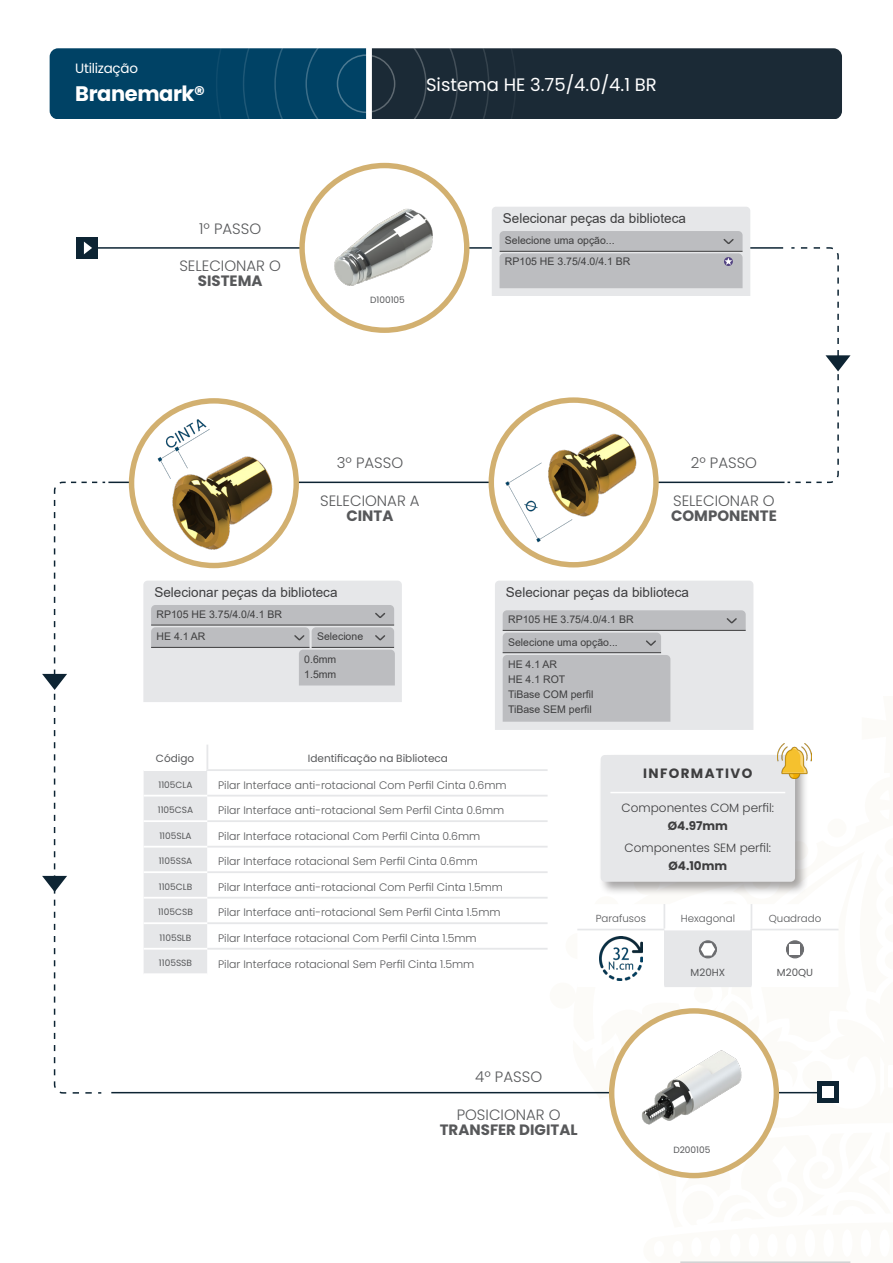
<style>
.page{position:relative;width:893px;height:1263px;background:#fff}
.page>*{position:absolute;margin:0;border:0;box-sizing:border-box;transform-origin:0 0}
.t1{font:700 21px "Poppins";letter-spacing:-.02em;color:#fff}
.t2{font:18px "Poppins";color:#fff}
.t3{font:300 15px "Poppins";color:#57585a}
.t4{font:700 15px "Poppins";color:#57585a}
.t5{font:13.5px "Arial";color:#3e3e3f}
.t6{font:700 13.5px "Poppins";letter-spacing:.1em;color:#3e3e3f}
.t7{font:13.5px "Poppins";letter-spacing:-.02em;color:#fff}
.t8{font:300 12px/18px "Poppins";color:#3e3e3f;text-align:center}
.t9{font:700 12px "Poppins";color:#3e3e3f}
.t10{font:300 10.95px "Poppins";color:#57585a}
.t11{font:10.5px "Arial";color:#3e3e3f}
.t12{font:10.5px "Poppins";color:#57585a}
.t13{font:300 10.2px "Poppins";color:#57585a}
.t14{font:10.2px "Poppins";color:#57585a}
.t15{font:9px "Poppins";color:#57585a}
.s1{font-weight:700}
</style>
<div class="page">
<svg style="left:643px;top:1156px;width:208px;height:107px"></svg>
<div style="left:50px;top:48px;width:316px;height:71px;background:#004265"></div>
<div style="left:372px;top:48px;width:470px;height:71px;background:#1b2a36"></div>
<hr style="left:680px;top:1262px;width:170px;height:1px;background:#bcbdc0">
<hr style="left:89px;top:247px;width:694px;height:2px;background:#0d2433">
<div style="left:76px;top:237px;width:22px;height:22px;background:#0d2433"></div>
<svg style="left:84px;top:242px;width:8px;height:12px"></svg>
<svg style="left:787px;top:247px;width:63px;height:237px"></svg>
<hr style="left:108px;top:482px;width:676px;height:1px;background:#0d2433">
<hr style="left:111px;top:1092px;width:707px;height:1px;background:#0d2433">
<div style="left:818px;top:1081px;width:21px;height:22px;background:#0d2433"></div>
<div style="left:823px;top:1086px;width:11px;height:12px;background:#fff"></div>
<div style="left:299px;top:163px;width:170px;height:170px;background:#d2b070;border-radius:50%"></div>
<div style="left:305px;top:168px;width:159px;height:159px;background:#fff;border-radius:50%"></div>
<img style="left:334px;top:208px;width:99px;height:78px">
<div style="left:609px;top:1008px;width:170px;height:170px;background:#d2b070;border-radius:50%"></div>
<div style="left:614px;top:1014px;width:160px;height:159px;background:#fff;border-radius:50%"></div>
<svg style="left:495px;top:581px;width:258px;height:149px;background:#cfd0d2"></svg>
<div style="left:129px;top:398px;width:170px;height:170px;background:#d2b070;border-radius:50%"></div>
<div style="left:134px;top:404px;width:159px;height:159px;background:#fff;border-radius:50%"></div>
<img style="left:142px;top:411px;width:149px;height:145px">
<svg style="left:143px;top:581px;width:259px;height:121px;background:#d2d3d6"></svg>
<hr style="left:312px;top:647px;width:82px;height:1px;background:#3e3e3f">
<svg style="left:492px;top:207px;width:258px;height:89px;background:#cbcccf"></svg>
<div style="left:489px;top:397px;width:170px;height:170px;background:#d2b070;border-radius:50%"></div>
<div style="left:494px;top:403px;width:159px;height:159px;background:#fff;border-radius:50%"></div>
<svg style="left:42px;top:481px;width:64px;height:613px"></svg>
<svg style="left:144px;top:751px;width:695px;height:278px"></svg>
<svg style="left:207px;top:771px;width:341px;height:24px"></svg>
<svg style="left:207px;top:796px;width:341px;height:178px"></svg>
<hr style="left:144px;top:769px;width:62px;height:2px;background:#fff">
<hr style="left:144px;top:795px;width:63px;height:1px;background:#fff">
<hr style="left:144px;top:871px;width:63px;height:2px;background:#fff">
<hr style="left:144px;top:897px;width:63px;height:1px;background:#fff">
<hr style="left:144px;top:973px;width:63px;height:2px;background:#fff">
<hr style="left:144px;top:820px;width:63px;height:2px;background:#fff">
<hr style="left:144px;top:846px;width:63px;height:1px;background:#fff">
<hr style="left:144px;top:922px;width:63px;height:2px;background:#fff">
<hr style="left:144px;top:948px;width:63px;height:2px;background:#fff">
<hr style="left:207px;top:795px;width:341px;height:1px;background:#e6e7e9">
<hr style="left:207px;top:846px;width:341px;height:1px;background:#e6e7e9">
<hr style="left:207px;top:897px;width:341px;height:1px;background:#e6e7e9">
<hr style="left:206px;top:745px;width:2px;height:24px;background:#e6e7e9">
<hr style="left:206px;top:769px;width:342px;height:2px;background:#e6e7e9">
<hr style="left:207px;top:820px;width:341px;height:2px;background:#e6e7e9">
<hr style="left:207px;top:871px;width:341px;height:2px;background:#e6e7e9">
<hr style="left:207px;top:922px;width:341px;height:2px;background:#e6e7e9">
<hr style="left:207px;top:948px;width:341px;height:2px;background:#e6e7e9">
<img style="left:504px;top:397px;width:139px;height:148px">
<img style="left:613px;top:1029px;width:162px;height:127px">
<div style="left:598px;top:753px;width:211px;height:143px;background:#231f20;opacity:.4"></div>
<div style="left:601px;top:755px;width:194px;height:127px;background:#e6e7e9;border-radius:4px"></div>
<hr style="left:610px;top:792px;width:175px;height:1px;background:#fff">
<img style="left:778px;top:743px;width:34px;height:36px">
<p class="t7" style="left:75px;top:61px;width:64px">Utilização</p>
<p class="t1" style="left:75px;top:81px;width:131px">Branemark®</p>
<p class="t3" style="left:199px;top:220px;width:64px">1º PASSO</p>
<p class="t3" style="left:179px;top:257px;width:103px">SELECIONAR O</p>
<p class="t4" style="left:198px;top:272px;width:66px">SISTEMA</p>
<p class="t2" style="left:426px;top:74px;width:232px">Sistema HE 3.75/4.0/4.1 BR</p>
<p class="t15" style="left:370px;top:294px;width:36px">D100105</p>
<p class="t5" style="left:503px;top:209px;width:185px">Selecionar peças da biblioteca</p>
<p class="t11" style="left:505px;top:233px;width:111px">Selecione uma opção...</p>
<p class="t11" style="left:505px;top:254px;width:127px">RP105 HE 3.75/4.0/4.1 BR</p>
<p class="t3" style="left:337px;top:454px;width:68px">3º PASSO</p>
<p class="t3" style="left:320px;top:492px;width:101px">SELECIONAR A</p>
<p class="t4" style="left:346px;top:507px;width:49px">CINTA</p>
<p class="t3" style="left:691px;top:454px;width:68px">2º PASSO</p>
<p class="t3" style="left:673px;top:492px;width:103px">SELECIONAR O</p>
<p class="t4" style="left:671px;top:507px;width:107px">COMPONENTE</p>
<p class="t5" style="left:154px;top:583px;width:185px">Selecionar peças da biblioteca</p>
<p class="t11" style="left:157px;top:607px;width:127px">RP105 HE 3.75/4.0/4.1 BR</p>
<p class="t11" style="left:157px;top:629px;width:51px">HE 4.1 AR</p>
<p class="t11" style="left:317px;top:629px;width:48px">Selecione</p>
<p class="t11" style="left:304px;top:652px;width:34px">0.6mm</p>
<p class="t11" style="left:304px;top:667px;width:34px">1.5mm</p>
<p class="t5" style="left:506px;top:583px;width:185px">Selecionar peças da biblioteca</p>
<p class="t11" style="left:508px;top:612px;width:127px">RP105 HE 3.75/4.0/4.1 BR</p>
<p class="t11" style="left:508px;top:635px;width:111px">Selecione uma opção...</p>
<p class="t11" style="left:508px;top:657px;width:51px">HE 4.1 AR</p>
<p class="t11" style="left:508px;top:672px;width:59px">HE 4.1 ROT</p>
<p class="t11" style="left:508px;top:687px;width:87px">TiBase COM perfil</p>
<p class="t11" style="left:508px;top:702px;width:85px">TiBase SEM perfil</p>
<p class="t12" style="left:156px;top:753px;width:40px">Código</p>
<p class="t12" style="left:308px;top:753px;width:142px">Identificação na Biblioteca</p>
<p class="t15" style="left:159px;top:779px;width:35px">1105CLA</p>
<p class="t10" style="left:218px;top:778px;width:290px">Pilar Interface anti-rotacional Com Perfil Cinta 0.6mm</p>
<p class="t15" style="left:158px;top:805px;width:37px">1105CSA</p>
<p class="t10" style="left:218px;top:804px;width:288px">Pilar Interface anti-rotacional Sem Perfil Cinta 0.6mm</p>
<p class="t15" style="left:159px;top:830px;width:34px">1105SLA</p>
<p class="t10" style="left:218px;top:829px;width:264px">Pilar Interface rotacional Com Perfil Cinta 0.6mm</p>
<p class="t15" style="left:159px;top:856px;width:35px">1105SSA</p>
<p class="t10" style="left:218px;top:855px;width:261px">Pilar Interface rotacional Sem Perfil Cinta 0.6mm</p>
<p class="t15" style="left:159px;top:881px;width:35px">1105CLB</p>
<p class="t10" style="left:218px;top:880px;width:286px">Pilar Interface anti-rotacional Com Perfil Cinta 1.5mm</p>
<p class="t15" style="left:158px;top:907px;width:36px">1105CSB</p>
<p class="t10" style="left:218px;top:906px;width:284px">Pilar Interface anti-rotacional Sem Perfil Cinta 1.5mm</p>
<p class="t15" style="left:160px;top:932px;width:33px">1105SLB</p>
<p class="t10" style="left:218px;top:931px;width:260px">Pilar Interface rotacional Com Perfil Cinta 1.5mm</p>
<p class="t15" style="left:159px;top:958px;width:35px">1105SSB</p>
<p class="t10" style="left:218px;top:957px;width:258px">Pilar Interface rotacional Sem Perfil Cinta 1.5mm</p>
<p class="t6" style="left:643px;top:765px;width:111px">INFORMATIVO</p>
<p class="t8" style="left:622px;top:798px;width:154px">Componentes COM perfil:<br><span class="s1">Ø4.97mm</span></p>
<p class="t8" style="left:625px;top:839px;width:148px">Componentes SEM perfil:</p>
<p class="t9" style="left:668px;top:859px;width:60px">Ø4.10mm</p>
<p class="t13" style="left:596px;top:913px;width:52px">Parafusos</p>
<p class="t13" style="left:681px;top:913px;width:56px">Hexagonal</p>
<p class="t13" style="left:769px;top:913px;width:54px">Quadrado</p>
<p class="t14" style="left:691px;top:966px;width:36px">M20HX</p>
<p class="t14" style="left:777px;top:966px;width:38px">M20QU</p>
<p class="t3" style="left:475px;top:1068px;width:68px">4º PASSO</p>
<p class="t3" style="left:457px;top:1106px;width:105px">POSICIONAR O</p>
<p class="t4" style="left:440px;top:1121px;width:139px">TRANSFER DIGITAL</p>
<p class="t15" style="left:673px;top:1144px;width:39px">D200105</p>
</div>
